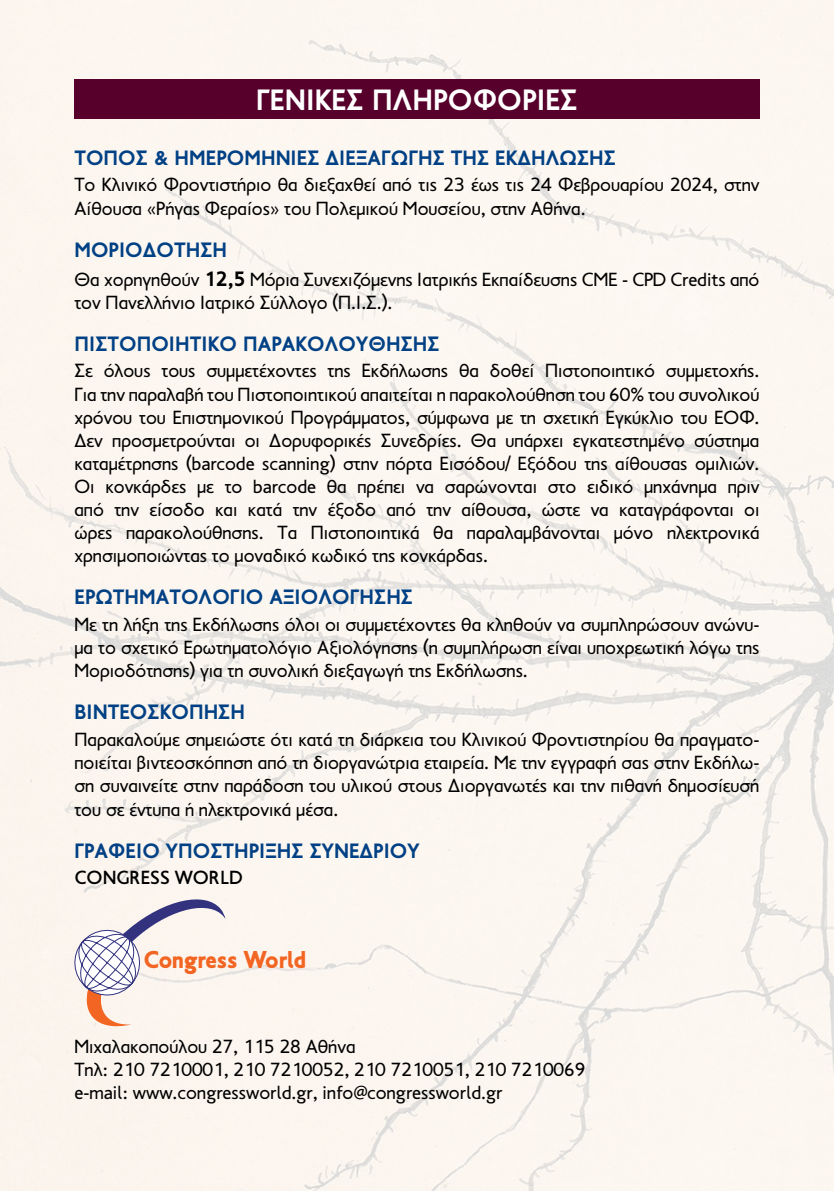
<style>
.page{position:relative;width:834px;height:1191px;background:#fff}
.page>*{position:absolute;margin:0;border:0;box-sizing:border-box;transform-origin:0 0}
.t1{font:700 29.75px "PF Transport";color:#fff}
.t2{font:900 24.68px "PF Transport";letter-spacing:-.03em;color:#f26522}
.t3{font:700 21px "PF Transport";color:#004084}
.t4{font:19.25px/23.1px "PF Transport";color:#000}
.t5{font:500 19.25px "PF Transport";color:#000}
.s1{font-weight:700;font-size:21px}
</style>
<div class="page">
<div style="left:0;top:0;width:833px;height:1191px;background:#fcf6f0"></div>
<div style="left:74px;top:79px;width:685px;height:40px;background:#56002b"></div>
<svg style="left:71px;top:890px;width:154px;height:138px"></svg>
<h1 class="t1" style="left:256px;top:83px;width:323px">ΓΕΝΙΚΕΣ ΠΛΗΡΟΦΟΡΙΕΣ</h1>
<p class="t3" style="left:74px;top:145px;width:543px">ΤΟΠΟΣ &amp; ΗΜΕΡΟΜΗΝΙΕΣ ΔΙΕΞΑΓΩΓΗΣ ΤΗΣ ΕΚΔΗΛΩΣΗΣ</p>
<p class="t4" style="left:74px;top:173px;width:686px">Το Κλινικό Φροντιστήριο θα διεξαχθεί από τις 23 έως τις 24 Φεβρουαρίου 2024, στην<br>Αίθουσα «Ρήγας Φεραίος» του Πολεμικού Μουσείου, στην Αθήνα.</p>
<p class="t3" style="left:74px;top:237px;width:154px">ΜΟΡΙΟΔΟΤΗΣΗ</p>
<p class="t4" style="left:74px;top:267px;width:686px">Θα χορηγηθούν <span class="s1">12,5</span> Μόρια Συνεχιζόμενης Ιατρικής Εκπαίδευσης CME - CPD Credits από τον Πανελλήνιο Ιατρικό Σύλλογο (Π.Ι.Σ.).</p>
<p class="t3" style="left:74px;top:331px;width:366px">ΠΙΣΤΟΠΟΙΗΤΙΚΟ ΠΑΡΑΚΟΛΟΥΘΗΣΗΣ</p>
<p class="t4" style="left:74px;top:359px;width:686px;text-align:justify">Σε όλους τους συμμετέχοντες της Εκδήλωσης θα δοθεί Πιστοποιητικό συμμετοχής.<br>Για την παραλαβή του Πιστοποιητικού απαιτείται η παρακολούθηση του 60% του συνολικού χρόνου του Επιστημονικού Προγράμματος, σύμφωνα με τη σχετική Εγκύκλιο του ΕΟΦ.<br>Δεν προσμετρούνται οι Δορυφορικές Συνεδρίες. Θα υπάρχει εγκατεστημένο σύστημα καταμέτρησης (barcode scanning) στην πόρτα Εισόδου/ Εξόδου της αίθουσας ομιλιών.<br>Οι κονκάρδες με το barcode θα πρέπει να σαρώνονται στο ειδικό μηχάνημα πριν από την είσοδο και κατά την έξοδο από την αίθουσα, ώστε να καταγράφονται οι ώρες παρακολούθησης. Τα Πιστοποιητικά θα παραλαμβάνονται μόνο ηλεκτρονικά χρησιμοποιώντας το μοναδικό κωδικό της κονκάρδας.</p>
<p class="t3" style="left:74px;top:585px;width:340px">ΕΡΩΤΗΜΑΤΟΛΟΓΙΟ ΑΞΙΟΛΟΓΗΣΗΣ</p>
<p class="t4" style="left:74px;top:613px;width:686px;text-align:justify">Με τη λήξη της Εκδήλωσης όλοι οι συμμετέχοντες θα κληθούν να συμπληρώσουν ανώνυ&shy;μα το σχετικό Ερωτηματολόγιο Αξιολόγησης (η συμπλήρωση είναι υποχρεωτική λόγω της Μοριοδότησης) για τη συνολική διεξαγωγή της Εκδήλωσης.</p>
<p class="t3" style="left:74px;top:700px;width:172px">ΒΙΝΤΕΟΣΚΟΠΗΣΗ</p>
<p class="t4" style="left:74px;top:728px;width:686px;text-align:justify">Παρακαλούμε σημειώστε ότι κατά τη διάρκεια του Κλινικού Φροντιστηρίου θα πραγματο&shy;ποιείται βιντεοσκόπηση από τη διοργανώτρια εταιρεία. Με την εγγραφή σας στην Εκδήλω&shy;ση συναινείτε στην παράδοση του υλικού στους Διοργανωτές και την πιθανή δημοσίευσή του σε έντυπα ή ηλεκτρονικά μέσα.</p>
<p class="t3" style="left:74px;top:838px;width:347px">ΓΡΑΦΕΙΟ ΥΠΟΣΤΗΡΙΞΗΣ ΣΥΝΕΔΡΙΟΥ</p>
<p class="t5" style="left:74px;top:866px;width:170px">CONGRESS WORLD</p>
<p class="t2" style="left:143px;top:945px;width:164px">Congress World</p>
<p class="t4" style="left:74px;top:1035px;width:512px">Μιχαλακοπούλου 27, 115 28 Αθήνα<br>Τηλ: 210 7210001, 210 7210052, 210 7210051, 210 7210069 e-mail: www.congressworld.gr, info@congressworld.gr</p>
</div>
